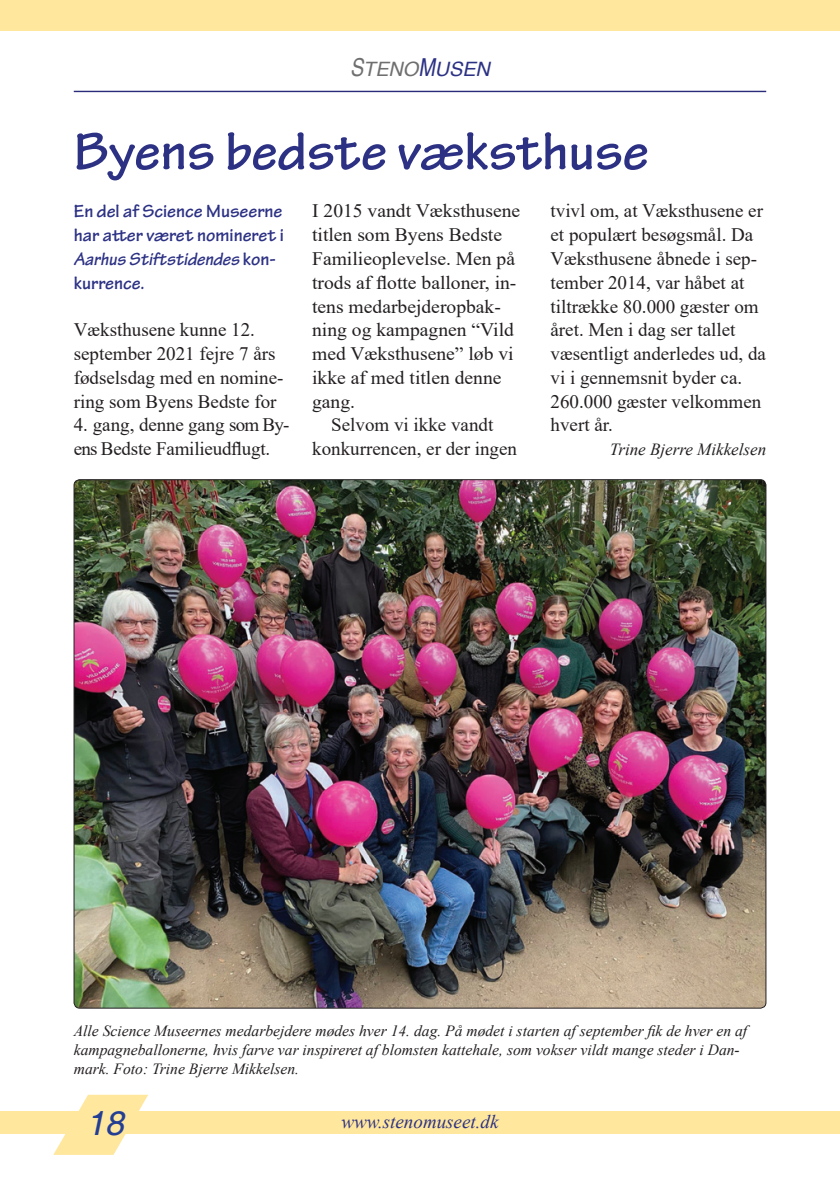
<style>
.page{position:relative;width:840px;height:1191px;background:#fff}
.page>*{position:absolute;margin:0;border:0;box-sizing:border-box;transform-origin:0 0}
.t1{font:700 56px "Tekton Pro";letter-spacing:-.005em;color:#2c3184}
.t2{font:italic 34px "Helvetica";color:#233e93}
.t3{font:italic 19.8px "Helvetica";color:#6f6f70}
.t4{font:19px/23.8px "Times New Roman";color:#231f20}
.t5{font:700 19px/23.8px "Tekton Pro";color:#2c3184}
.t6{font:italic 19px "Times New Roman";color:#2c3184}
.t7{font:italic 17px "Times New Roman";color:#231f20}
.t8{font:italic 15.6px/18.6px "Times New Roman";color:#231f20}
.s1{font-size:24.8px}
.s2{font-size:24.8px;color:#2c3184}
.s3{color:#2c3184}
.s4{font-style:italic}
</style>
<div class="page">
<hr style="left:74px;top:91px;width:691px;height:1px;background:#2a2c7b">
<div style="left:0;top:1111px;width:839px;height:23px;background:#ffe79d"></div>
<div style="left:0;top:0;width:839px;height:30px;background:#ffe79d"></div>
<svg style="left:54px;top:1094px;width:94px;height:60px"></svg>
<img style="left:74px;top:480px;width:691px;height:528px">
<p class="t3" style="left:350px;top:57px;width:141px"><span class="s1">S</span>TENO<span class="s2">M</span><span class="s3">USEN</span></p>
<h1 class="t1" style="left:74px;top:118px;width:576px">Byens bedste væksthuse</h1>
<p class="t5" style="left:74px;top:200px;width:211px">En del af Science Museerne har atter været nomineret i<br><span class="s4">Aarhus Stiftstidendes</span> kon&shy;kurrence.</p>
<p class="t4" style="left:74px;top:317px;width:211px">Væksthusene kunne 12. september 2021 fejre 7 års fødselsdag med en nomine&shy;ring som Byens Bedste for</p>
<p class="t4" style="left:74px;top:412px;width:217px">4. gang, denne gang som By&shy;ens Bedste Familieudflugt.</p>
<p class="t4" style="left:312px;top:198px;width:209px">I 2015 vandt Væksthusene titlen som Byens Bedste<br>Familieoplevelse. Men på trods af flotte balloner, in&shy;tens medarbejderopbak&shy;ning og kampagnen “Vild med Væksthusene” løb vi ikke af med titlen denne gang.</p>
<p class="t4" style="left:312px;top:412px;width:206px;text-align:center">Selvom vi ikke vandt konkurrencen, er der ingen</p>
<p class="t4" style="left:550px;top:198px;width:217px">tvivl om, at Væksthusene er et populært besøgsmål. Da<br>Væksthusene åbnede i sep&shy;tember 2014, var håbet at tiltrække 80.000 gæster om året. Men i dag ser tallet væsentligt anderledes ud, da vi i gennemsnit byder ca.<br>260.000 gæster velkommen hvert år.</p>
<p class="t7" style="left:609px;top:438px;width:158px">Trine Bjerre Mikkelsen</p>
<p class="t8" style="left:74px;top:1021px;width:674px">Alle Science Museernes medarbejdere mødes hver 14. dag. På mødet i starten af september fik de hver en af kampagneballonerne, hvis farve var inspireret af blomsten kattehale, som vokser vildt mange steder i Dan&shy;mark. Foto: Trine Bjerre Mikkelsen.</p>
<h2 class="t2" style="left:86px;top:1103px;width:39px">18</h2>
<p class="t6" style="left:341px;top:1108px;width:158px">www.stenomuseet.dk</p>
</div>
